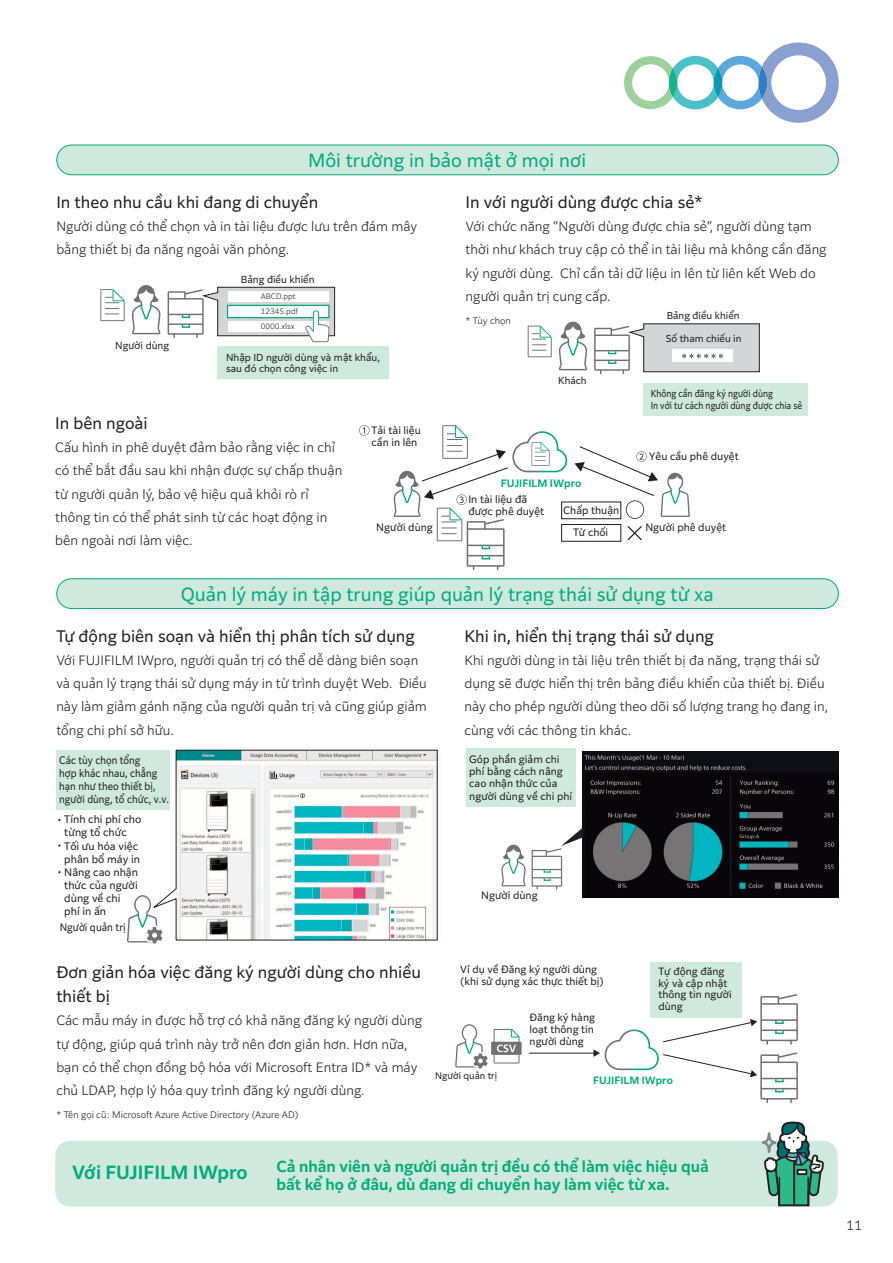
<style>
.page{position:relative;width:893px;height:1263px;background:#fff}
.page>*{position:absolute;margin:0;border:0;box-sizing:border-box;transform-origin:0 0}
.t1{font:18px "Clarimo UDPE";color:#00ac7c}
.t2{font:600 18px "Clarimo UDPE";color:#00ac7c}
.t3{font:15.75px/24px "Clarimo UDPE";color:#231f20}
.t4{font:600 15px/18px "Clarimo UDPE";color:#00ac7c}
.t5{font:300 12.75px/23.2px "Clarimo UDPE";color:#231f20}
.t6{font:10.35px/13px "Clarimo UDPE";color:#231f20}
.t7{font:10.35px/13px "Clarimo UDPE";color:#231f20;scale:.91 1}
.t8{font:10.35px "Clarimo UDPE";color:#231f20;scale:.93 1}
.t9{font:10.05px/12px "Clarimo UDPE";color:#231f20}
.t10{font:600 10.05px "Clarimo UDPE";color:#00ac7c}
.t11{font:9.6px/11.6px "Clarimo UDPE";color:#231f20}
.t12{font:9.45px/11.4px "Clarimo UDPE";color:#231f20;scale:.87 1}
.t13{font:9.45px "Clarimo UDPE";color:#231f20}
.t14{font:300 9px "Clarimo UDPE";color:#231f20}
.t15{font:9px "Clarimo UDPE";color:#231f20}
.t16{font:300 7.5px/15px "Clarimo UDPE";color:#231f20}
</style>
<div class="page">
<svg style="left:162px;top:750px;width:276px;height:190px"></svg>
<div style="left:57px;top:750px;width:113px;height:60px;background:#cfe9de"></div>
<svg style="left:127px;top:895px;width:35px;height:48px"></svg>
<div style="left:650px;top:962px;width:92px;height:55px;background:#cfe9de"></div>
<hr style="left:529px;top:1053px;width:66px;height:1px;background:#231f20">
<svg style="left:593px;top:994px;width:205px;height:109px"></svg>
<svg style="left:455px;top:1024px;width:67px;height:44px"></svg>
<div style="left:467px;top:748px;width:109px;height:59px;background:#cfe9de"></div>
<img style="left:582px;top:751px;width:256px;height:146px">
<svg style="left:501px;top:845px;width:25px;height:41px"></svg>
<svg style="left:532px;top:828px;width:51px;height:61px"></svg>
<div style="left:644px;top:383px;width:164px;height:33px;background:#cfe9de"></div>
<svg style="left:528px;top:326px;width:24px;height:31px"></svg>
<svg style="left:594px;top:323px;width:166px;height:51px"></svg>
<svg style="left:559px;top:322px;width:28px;height:48px"></svg>
<div style="left:217px;top:346px;width:171px;height:33px;background:#cfe9de"></div>
<svg style="left:100px;top:289px;width:25px;height:32px"></svg>
<svg style="left:132px;top:285px;width:29px;height:49px"></svg>
<svg style="left:168px;top:287px;width:167px;height:55px"></svg>
<div style="left:561px;top:502px;width:60px;height:17px;border:1px solid #231f20"></div>
<div style="left:561px;top:524px;width:60px;height:18px;border:1px solid #231f20"></div>
<svg style="left:628px;top:526px;width:14px;height:14px"></svg>
<svg style="left:359px;top:425px;width:10px;height:10px"></svg>
<svg style="left:575px;top:446px;width:115px;height:73px"></svg>
<svg style="left:393px;top:425px;width:174px;height:145px"></svg>
<div style="left:57px;top:145px;width:781px;height:30px;background:#cfe9de;border-radius:15px"></div>
<div style="left:56px;top:145px;width:783px;height:30px;border:1px solid #00ac7c;border-radius:15px"></div>
<div style="left:57px;top:579px;width:781px;height:29px;background:#cfe9de;border-radius:15px"></div>
<div style="left:56px;top:578px;width:783px;height:31px;border:1px solid #00ac7c;border-radius:15px"></div>
<svg style="left:624px;top:43px;width:215px;height:80px"></svg>
<div style="left:55px;top:1141px;width:783px;height:65px;background:#cfe9de;border-radius:15px"></div>
<div style="left:762px;top:1132px;width:14px;height:21px;border:2px solid #848689;border-radius:50%"></div>
<svg style="left:764px;top:1121px;width:60px;height:86px"></svg>
<div style="left:797px;top:1169px;width:10px;height:6px;border:2px solid #231f20"></div>
<h1 class="t1" style="left:308px;top:153px;width:280px">Môi trường in bảo mật ở mọi nơi</h1>
<p class="t3" style="left:56px;top:192px;width:263px">In theo nhu cầu khi đang di chuyển</p>
<p class="t5" style="left:56px;top:216px;width:362px">Người dùng có thể chọn và in tài liệu được lưu trên đám mây bằng thiết bị đa năng ngoài văn phòng.</p>
<p class="t11" style="left:115px;top:340px;width:55px">Người dùng</p>
<p class="t11" style="left:241px;top:274px;width:75px">Bảng điều khiển</p>
<p class="t16" style="left:261px;top:289px;width:39px">ABCD.ppt<br>12345.pdf<br>0000.xlsx</p>
<p class="t11" style="left:226px;top:352px;width:155px">Nhập ID người dùng và mật khẩu, sau đó chọn công việc in</p>
<p class="t3" style="left:466px;top:192px;width:239px">In với người dùng được chia sẻ*</p>
<p class="t5" style="left:466px;top:216px;width:363px">Với chức năng “Người dùng được chia sẻ”, người dùng tạm thời như khách truy cập có thể in tài liệu mà không cần đăng ký người dùng. Chỉ cần tải dữ liệu in lên từ liên kết Web do người quản trị cung cấp.</p>
<p class="t14" style="left:466px;top:317px;width:47px">* Tùy chọn</p>
<p class="t13" style="left:667px;top:312px;width:74px">Bảng điều khiển</p>
<p class="t13" style="left:558px;top:377px;width:30px">Khách</p>
<p class="t13" style="left:666px;top:334px;width:77px">Số tham chiếu in</p>
<p class="t12" style="left:651px;top:389px;width:176px">Không cần đăng ký người dùng<br>In với tư cách người dùng được chia sẻ</p>
<p class="t3" style="left:55px;top:413px;width:94px">In bên ngoài</p>
<p class="t5" style="left:55px;top:437px;width:289px">Cấu hình in phê duyệt đảm bảo rằng việc in chỉ có thể bắt đầu sau khi nhận được sự chấp thuận từ người quản lý, bảo vệ hiệu quả khỏi rò rỉ thông tin có thể phát sinh từ các hoạt động in bên ngoài nơi làm việc.</p>
<p class="t9" style="left:372px;top:425px;width:51px">Tải tài liệu cần in lên</p>
<p class="t10" style="left:501px;top:479px;width:82px">FUJIFILM IWpro</p>
<p class="t9" style="left:649px;top:452px;width:91px">Yêu cầu phê duyệt</p>
<p class="t9" style="left:468px;top:494px;width:77px">In tài liệu đã được phê duyệt</p>
<p class="t9" style="left:563px;top:505px;width:58px">Chấp thuận</p>
<p class="t9" style="left:573px;top:528px;width:37px">Từ chối</p>
<p class="t9" style="left:376px;top:522px;width:58px">Người dùng</p>
<p class="t9" style="left:645px;top:522px;width:82px">Người phê duyệt</p>
<h1 class="t1" style="left:181px;top:587px;width:534px">Quản lý máy in tập trung giúp quản lý trạng thái sử dụng từ xa</h1>
<p class="t3" style="left:56px;top:625px;width:360px">Tự động biên soạn và hiển thị phân tích sử dụng</p>
<p class="t5" style="left:56px;top:650px;width:372px">Với FUJIFILM IWpro, người quản trị có thể dễ dàng biên soạn và quản lý trạng thái sử dụng máy in từ trình duyệt Web. Điều này làm giảm gánh nặng của người quản trị và cũng giúp giảm tổng chi phí sở hữu.</p>
<p class="t7" style="left:59px;top:755px;width:122px">Các tùy chọn tổng<br>hợp khác nhau, chẳng hạn như theo thiết bị, người dùng, tổ chức, v.v.</p>
<p class="t6" style="left:64px;top:814px;width:79px">Tính chi phí cho từng tổ chức<br>Tối ưu hóa việc phân bổ máy in<br>Nâng cao nhận thức của người dùng về chi<br>phí in ấn</p>
<p class="t8" style="left:60px;top:923px;width:73px">Người quản trị</p>
<p class="t3" style="left:465px;top:625px;width:251px">Khi in, hiển thị trạng thái sử dụng</p>
<p class="t5" style="left:465px;top:650px;width:365px">Khi người dùng in tài liệu trên thiết bị đa năng, trạng thái sử dụng sẽ được hiển thị trên bảng điều khiển của thiết bị. Điều này cho phép người dùng theo dõi số lượng trang họ đang in, cùng với các thông tin khác.</p>
<p class="t9" style="left:469px;top:755px;width:105px">Góp phần giảm chi phí bằng cách nâng cao nhận thức của người dùng về chi phí</p>
<p class="t9" style="left:481px;top:890px;width:58px">Người dùng</p>
<p class="t3" style="left:56px;top:962px;width:366px">Đơn giản hóa việc đăng ký người dùng cho nhiều thiết bị</p>
<p class="t5" style="left:56px;top:1010px;width:367px">Các mẫu máy in được hỗ trợ có khả năng đăng ký người dùng tự động, giúp quá trình này trở nên đơn giản hơn. Hơn nữa, bạn có thể chọn đồng bộ hóa với Microsoft Entra ID* và máy chủ LDAP, hợp lý hóa quy trình đăng ký người dùng.</p>
<p class="t14" style="left:56px;top:1111px;width:243px">* Tên gọi cũ: Microsoft Azure Active Directory (Azure AD)</p>
<p class="t9" style="left:460px;top:964px;width:145px">Ví dụ về Đăng ký người dùng (khi sử dụng xác thực thiết bị)</p>
<p class="t9" style="left:530px;top:1012px;width:67px;text-align:justify">Đăng ký hàng loạt thông tin người dùng</p>
<p class="t9" style="left:658px;top:966px;width:75px">Tự động đăng ký và cập nhật thông tin người dùng</p>
<p class="t15" style="left:435px;top:1072px;width:64px">Người quản trị</p>
<p class="t10" style="left:593px;top:1076px;width:81px">FUJIFILM IWpro</p>
<h1 class="t2" style="left:72px;top:1165px;width:177px">Với FUJIFILM IWpro</h1>
<p class="t4" style="left:276px;top:1159px;width:434px">Cả nhân viên và người quản trị đều có thể làm việc hiệu quả bất kể họ ở đâu, dù đang di chuyển hay làm việc từ xa.</p>
<p class="t5" style="left:846px;top:1215px;width:18px">11</p>
</div>
